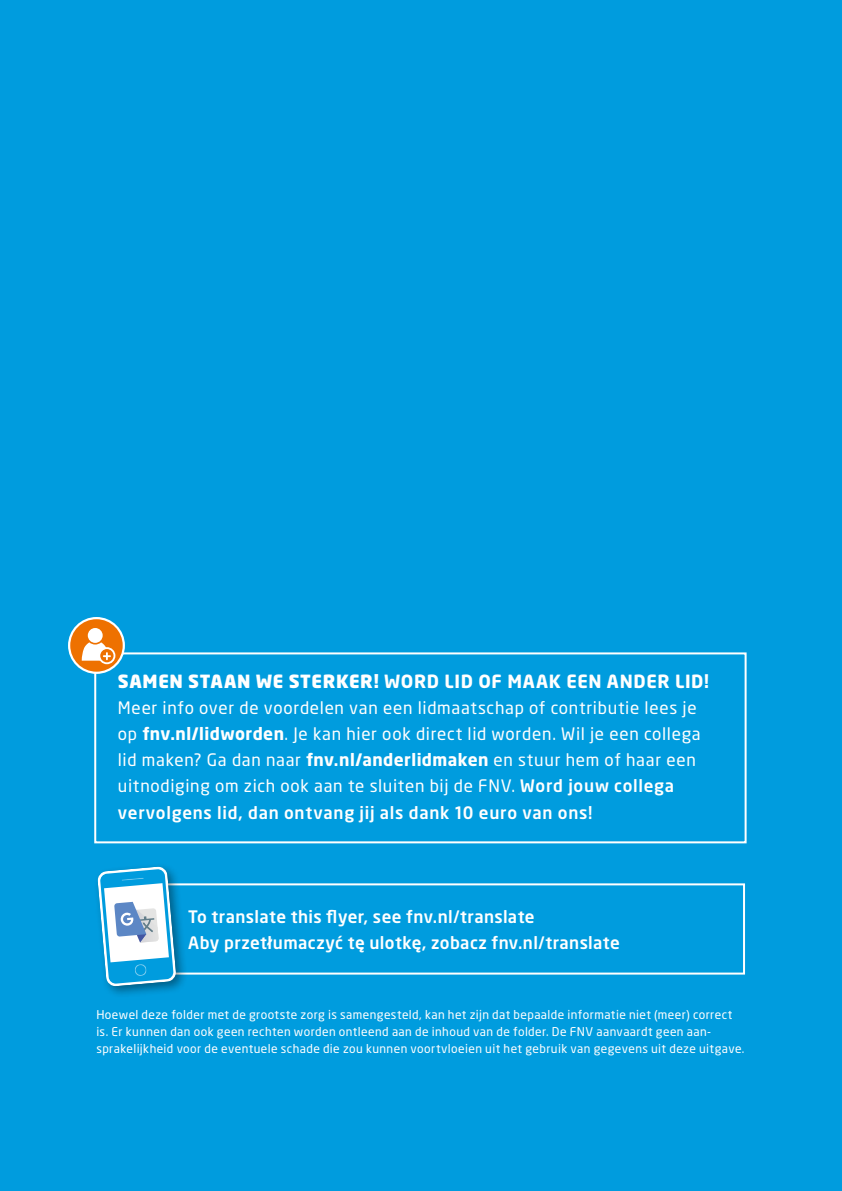
<style>
.page{position:relative;width:842px;height:1191px;background:#009cde}
.page>*{position:absolute;margin:0;border:0;box-sizing:border-box;transform-origin:0 0}
.t1{font:700 18px "Neo Sans Pro";letter-spacing:.035em;color:#fff}
.t2{font:17px/26px "Neo Sans Pro";letter-spacing:.04em;color:#fff}
.t3{font:500 17px/26px "Neo Sans Pro";letter-spacing:.02em;color:#fff}
.t4{font:12px/16.6px "Neo Sans Pro";letter-spacing:.03em;color:#fff}
.s1{font-weight:900}
.s2{font-weight:700}
.s3{font-weight:500}
</style>
<div class="page">
<div style="left:119px;top:883px;width:626px;height:91px;background:#009cde;border:2px solid #fff"></div>
<div style="left:93px;top:862px;width:96px;height:137px;background:#000;opacity:.4"></div>
<svg style="left:97px;top:866px;width:79px;height:120px"></svg>
<div style="left:94px;top:652px;width:653px;height:191px;border:2px solid #fff"></div>
<svg style="left:68px;top:617px;width:57px;height:57px"></svg>
<p class="t1" style="left:118px;top:670px;width:593px"><span class="s1">SAMEN STAAN WE STERKER!</span> WORD LID OF MAAK EEN ANDER LID!</p>
<p class="t2" style="left:118px;top:695px;width:584px">Meer info over de voordelen van een lidmaatschap of contributie lees je op <span class="s2">fnv.nl/lidworden</span>. Je kan hier ook direct lid worden. Wil je een collega lid maken? Ga dan naar <span class="s2">fnv.nl/anderlidmaken</span> en stuur hem of haar een uitnodiging om zich ook aan te sluiten bij de FNV. <span class="s3">Word jouw collega vervolgens lid, dan ontvang jij als dank 10 euro van ons!</span></p>
<p class="t3" style="left:188px;top:903px;width:433px">To translate this flyer, see fnv.nl/translate<br>Aby przetłumaczyć tę ulotkę, zobacz fnv.nl/translate</p>
<p class="t4" style="left:96px;top:1006px;width:649px">Hoewel deze folder met de grootste zorg is samengesteld, kan het zijn dat bepaalde informatie niet (meer) correct is. Er kunnen dan ook geen rechten worden ontleend aan de inhoud van de folder. De FNV aanvaardt geen aan&shy;sprakelijkheid voor de eventuele schade die zou kunnen voortvloeien uit het gebruik van gegevens uit deze uitgave.</p>
</div>
